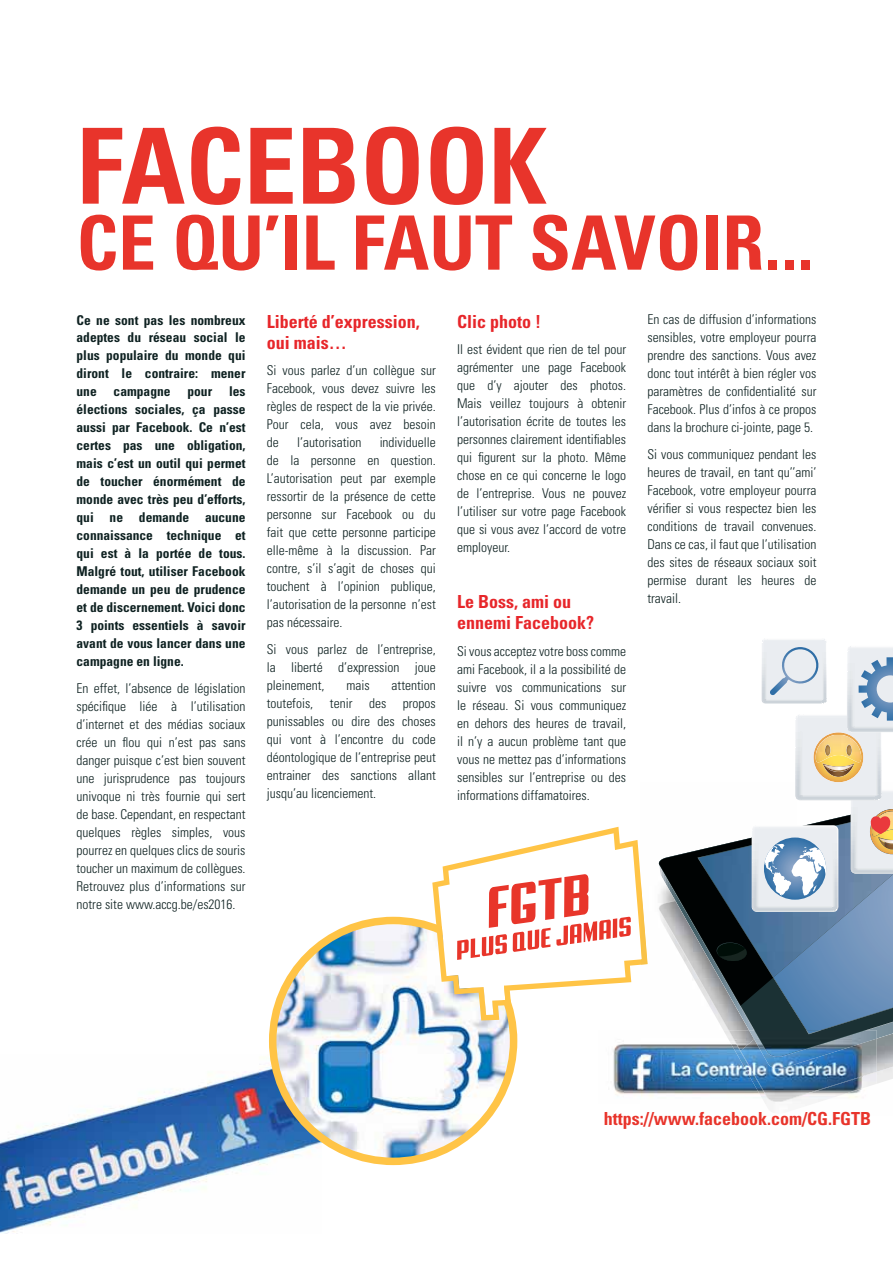
<style>
.page{position:relative;width:893px;height:1263px;background:#fff}
.page>*{position:absolute;margin:0;border:0;box-sizing:border-box;transform-origin:0 0}
.t1{font:700 condensed 105px "Univers LT Std";color:#e8342b}
.t2{font:700 condensed 75px "Univers LT Std";color:#e8342b}
.t3{font:700 condensed 18px/21px "Univers LT Std";color:#e7262a}
.t4{font:700 condensed 18px "Univers LT Std";color:#e8342b}
.t5{font:300 condensed 13.5px/18px "Univers LT Std";color:#0f2222;text-align:justify}
.t6{font:700 condensed 13.5px/18px "Univers LT Std";color:#0f2222;text-align:justify}
</style>
<div class="page">
<img style="left:0;top:1055px;width:273px;height:178px">
<img style="left:273px;top:925px;width:241px;height:236px">
<div style="left:269px;top:917px;width:248px;height:248px;border:8px solid #ffc446;border-radius:50%"></div>
<svg style="left:432px;top:827px;width:209px;height:193px"></svg>
<img style="left:641px;top:884px;width:7px;height:81px">
<img style="left:613px;top:1044px;width:110px;height:53px">
<img style="left:723px;top:1044px;width:44px;height:60px">
<img style="left:728px;top:1051px;width:149px;height:51px">
<img style="left:741px;top:1039px;width:8px;height:12px">
<img style="left:728px;top:1039px;width:13px;height:12px">
<img style="left:749px;top:1039px;width:128px;height:30px">
<img style="left:754px;top:1039px;width:112px;height:18px">
<svg style="left:659px;top:639px;width:234px;height:400px"></svg>
<img style="left:806px;top:1030px;width:16px;height:4px">
<h1 class="t1" style="left:77px;top:116px;width:472px">FACEBOOK</h1>
<h2 class="t2" style="left:77px;top:207px;width:739px">CE QU’IL FAUT SAVOIR...</h2>
<p class="t6" style="left:77px;top:311px;width:171px">Ce ne sont pas les nombreux adeptes du réseau social le plus populaire du monde qui diront le contraire: mener une campagne pour les élections sociales, ça passe aussi par Facebook. Ce n’est certes pas une obligation, mais c’est un outil qui permet de toucher énormément de monde avec très peu d’efforts, qui ne demande aucune connaissance technique et qui est à la portée de tous.<br>Malgré tout, utiliser Facebook demande un peu de prudence et de discernement. Voici donc 3 points essentiels à savoir avant de vous lancer dans une campagne en ligne.</p>
<p class="t5" style="left:77px;top:680px;width:171px">En effet, l’absence de législation spécifique liée à l’utilisation d’internet et des médias sociaux crée un flou qui n’est pas sans danger puisque c’est bien souvent une jurisprudence pas toujours univoque ni très fournie qui sert de base. Cependant, en respectant quelques règles simples, vous pourrez en quelques clics de souris toucher un maximum de collègues.<br>Retrouvez plus d’informations sur notre site www.accg.be/es2016.</p>
<h3 class="t3" style="left:267px;top:312px;width:154px">Liberté d’expression, oui mais…</h3>
<p class="t5" style="left:267px;top:362px;width:171px">Si vous parlez d’un collègue sur Facebook, vous devez suivre les règles de respect de la vie privée.<br>Pour cela, vous avez besoin de</p>
<p class="t5" style="left:267px;top:434px;width:171px;text-indent:113px">individuelle de la personne en question.<br>L’autorisation peut par exemple ressortir de la présence de cette personne sur Facebook ou du fait que cette personne participe elle-même à la discussion. Par contre, s’il s’agit de choses qui touchent à l’opinion publique, l’autorisation de la personne n’est pas nécessaire.</p>
<p class="t5" style="left:267px;top:641px;width:171px">Si vous parlez de l’entreprise, la liberté d’expression joue pleinement,</p>
<p class="t5" style="left:297px;top:434px;width:66px">l’autorisation</p>
<p class="t5" style="left:267px;top:677px;width:171px;text-indent:125px">attention toutefois, tenir des propos punissables ou dire des choses qui vont à l’encontre du code déontologique de l’entreprise peut entrainer des sanctions allant jusqu’au licenciement.</p>
<p class="t5" style="left:346px;top:677px;width:25px">mais</p>
<h3 class="t3" style="left:457px;top:312px;width:86px">Clic photo !</h3>
<p class="t5" style="left:457px;top:341px;width:171px">Il est évident que rien de tel pour agrémenter une page Facebook que d’y ajouter des photos.<br>Mais veillez toujours à obtenir l’autorisation écrite de toutes les personnes clairement identifiables qui figurent sur la photo. Même chose en ce qui concerne le logo de l’entreprise. Vous ne pouvez l’utiliser sur votre page Facebook que si vous avez l’accord de votre employeur.</p>
<h3 class="t3" style="left:457px;top:592px;width:138px">Le Boss, ami ou ennemi Facebook?</h3>
<p class="t5" style="left:457px;top:643px;width:171px">Si vous acceptez votre boss comme ami Facebook, il a la possibilité de suivre vos communications sur le réseau. Si vous communiquez en dehors des heures de travail, il n’y a aucun problème tant que vous ne mettez pas d’informations sensibles sur l’entreprise ou des informations diffamatoires.</p>
<p class="t5" style="left:647px;top:312px;width:171px">En cas de diffusion d’informations sensibles, votre employeur pourra prendre des sanctions. Vous avez donc tout intérêt à bien régler vos paramètres de confidentialité sur Facebook. Plus d’infos à ce propos dans la brochure ci-jointe, page 5.</p>
<p class="t5" style="left:647px;top:446px;width:171px">Si vous communiquez pendant les heures de travail, en tant qu’’ami’ Facebook, votre employeur pourra vérifier si vous respectez bien les conditions de travail convenues.<br>Dans ce cas, il faut que l’utilisation des sites de réseaux sociaux soit permise durant les heures de travail.</p>
<h3 class="t4" style="left:604px;top:1110px;width:269px">https://www.facebook.com/CG.FGTB</h3>
</div>
